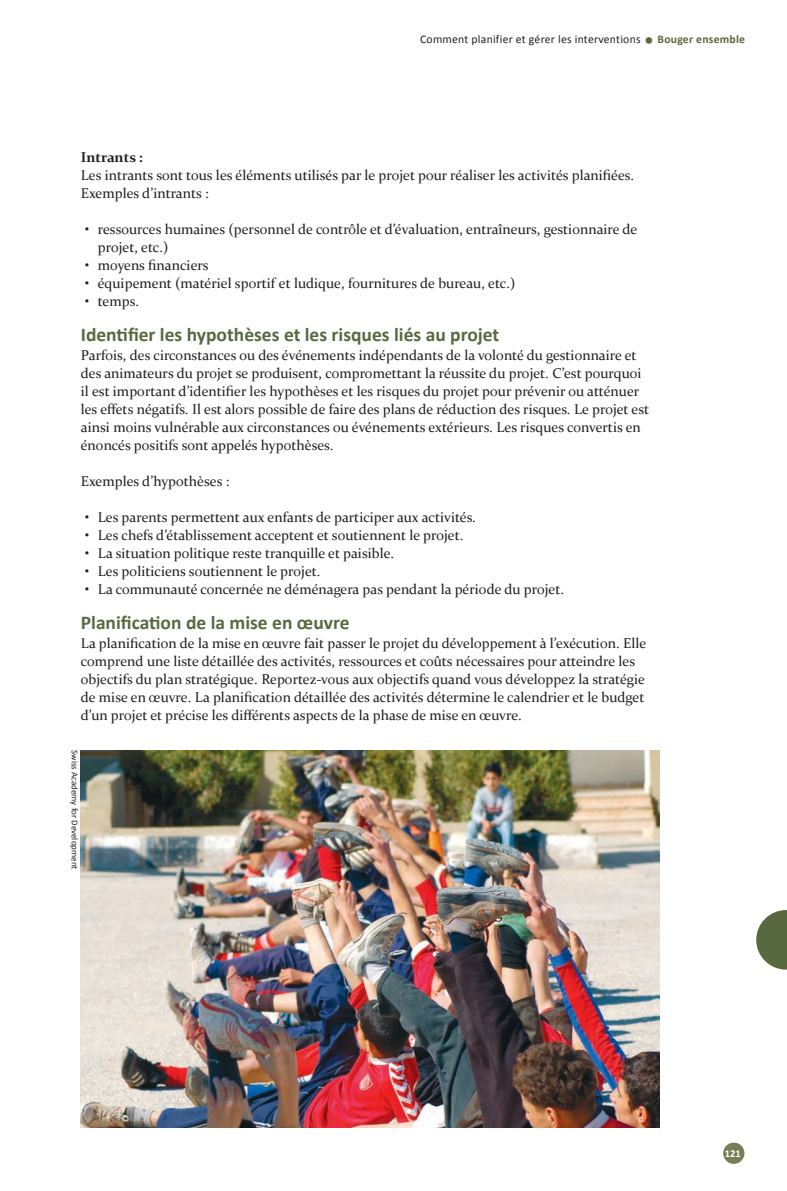
<style>
.page{position:relative;width:787px;height:1191px;background:#fff}
.page>*{position:absolute;margin:0;border:0;box-sizing:border-box;transform-origin:0 0}
.t1{font:700 19.5px "Calibri";color:#59693f}
.t2{font:14.25px/18px "Constantia";color:#231f20}
.t3{font:700 14.25px "Constantia";color:#231f20}
.t4{font:11.7px "Calibri";letter-spacing:.02em;color:#231f20}
.t5{font:700 10.5px "Calibri";color:#fff}
.t6{font:9px "Calibri";color:#231f20}
.s1{font-size:21px;color:#59693f}
.s2{font-weight:700;color:#59693f}
</style>
<div class="page">
<div style="left:723px;top:1142px;width:21px;height:21px;background:#787d56;border-radius:50%"></div>
<svg style="left:756px;top:910px;width:31px;height:59px"></svg>
<img style="left:81px;top:750px;width:578px;height:377px">
<p class="t4" style="left:420px;top:32px;width:326px">Comment planifier et gérer les interventions <span class="s1">•</span> <span class="s2">Bouger ensemble</span></p>
<p class="t3" style="left:81px;top:147px;width:64px">Intrants :</p>
<p class="t2" style="left:81px;top:166px;width:554px">Les intrants sont tous les éléments utilisés par le projet pour réaliser les activités planifiées.<br>Exemples d’intrants :</p>
<p class="t2" style="left:98px;top:220px;width:541px;text-indent:-13px">• ressources humaines (personnel de contrôle et d’évaluation, entraîneurs, gestionnaire de projet, etc.)</p>
<p class="t2" style="left:85px;top:256px;width:125px">• moyens financiers</p>
<p class="t2" style="left:85px;top:273px;width:432px">• équipement (matériel sportif et ludique, fournitures de bureau, etc.)</p>
<p class="t2" style="left:85px;top:291px;width:55px">• temps.</p>
<h1 class="t1" style="left:81px;top:322px;width:420px">Identifier les hypothèses et les risques liés au projet</h1>
<p class="t2" style="left:81px;top:346px;width:570px">Parfois, des circonstances ou des événements indépendants de la volonté du gestionnaire et des animateurs du projet se produisent, compromettant la réussite du projet. C’est pourquoi il est important d’identifier les hypothèses et les risques du projet pour prévenir ou atténuer les effets négatifs. Il est alors possible de faire des plans de réduction des risques. Le projet est ainsi moins vulnérable aux circonstances ou événements extérieurs. Les risques convertis en énoncés positifs sont appelés hypothèses.</p>
<p class="t2" style="left:81px;top:471px;width:150px">Exemples d’hypothèses :</p>
<p class="t2" style="left:85px;top:507px;width:392px">• Les parents permettent aux enfants de participer aux activités.</p>
<p class="t2" style="left:85px;top:525px;width:380px">• Les chefs d’établissement acceptent et soutiennent le projet.</p>
<p class="t2" style="left:85px;top:543px;width:311px">• La situation politique reste tranquille et paisible.</p>
<p class="t2" style="left:85px;top:561px;width:237px">• Les politiciens soutiennent le projet.</p>
<p class="t2" style="left:85px;top:579px;width:480px">• La communauté concernée ne déménagera pas pendant la période du projet.</p>
<h1 class="t1" style="left:81px;top:610px;width:270px">Planification de la mise en œuvre</h1>
<p class="t2" style="left:81px;top:634px;width:567px">La planification de la mise en œuvre fait passer le projet du développement à l’exécution. Elle comprend une liste détaillée des activités, ressources et coûts nécessaires pour atteindre les objectifs du plan stratégique. Reportez-vous aux objectifs quand vous développez la stratégie de mise en œuvre. La planification détaillée des activités détermine le calendrier et le budget d’un projet et précise les différents aspects de la phase de mise en œuvre.</p>
<p class="t6" style="left:81px;top:750px;width:120px;rotate:90deg">Swiss Academy for Development</p>
<p class="t5" style="left:725px;top:1147px;width:17px">121</p>
</div>
